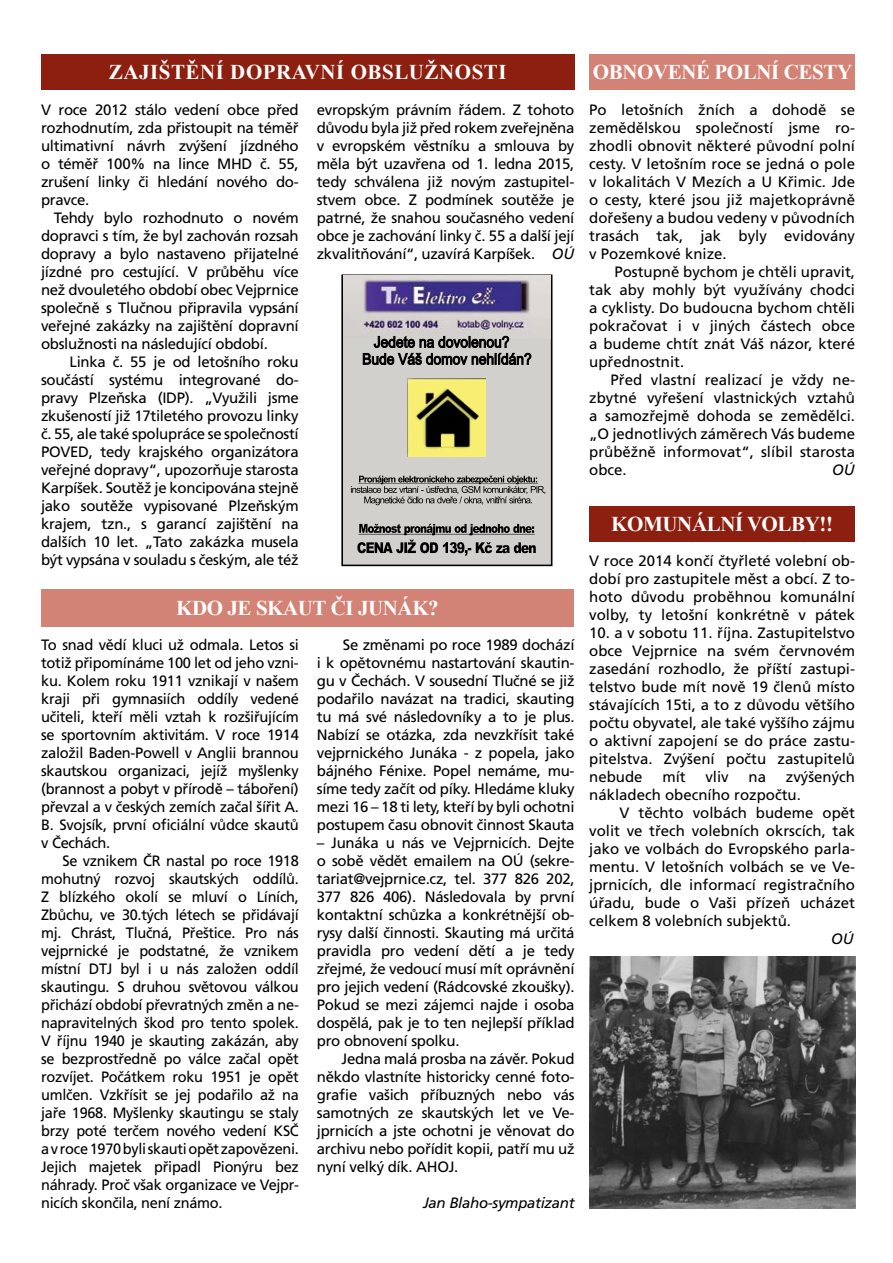
<style>
.page{position:relative;width:893px;height:1263px;background:#fff}
.page>*{position:absolute;margin:0;border:0;box-sizing:border-box;transform-origin:0 0}
.t1{font:700 21px "Times New Roman";letter-spacing:-.02em;color:#fff}
.t2{font:700 21px "Times New Roman";letter-spacing:.025em;color:#fff}
.t3{font:15px/18px "Frutiger CE";letter-spacing:-.02em;color:#000;text-align:justify}
.t4{font:15px/18px "Frutiger CE";color:#000}
.t5{font:italic 15px "Frutiger CE";letter-spacing:-.02em;color:#000}
.s1{font-style:italic}
</style>
<div class="page">
<div style="left:41px;top:589px;width:533px;height:38px;background:#d38276"></div>
<div style="left:41px;top:54px;width:533px;height:36px;background:#8c1f10"></div>
<div style="left:589px;top:54px;width:266px;height:36px;background:#d38276"></div>
<div style="left:589px;top:506px;width:266px;height:35px;background:#8c1f10"></div>
<img style="left:589px;top:957px;width:266px;height:251px">
<div style="left:342px;top:275px;width:210px;height:290px;background:#d2d0cc"></div>
<div style="left:341px;top:274px;width:211px;height:292px;border:2px solid #000"></div>
<img style="left:343px;top:275px;width:207px;height:63px">
<img style="left:408px;top:379px;width:78px;height:78px">
<svg style="left:363px;top:335px;width:169px;height:30px"></svg>
<svg style="left:351px;top:476px;width:194px;height:29px"></svg>
<svg style="left:357px;top:524px;width:179px;height:32px"></svg>
<h1 class="t2" style="left:109px;top:57px;width:399px">ZAJIŠTĚNÍ DOPRAVNÍ OBSLUŽNOSTI</h1>
<p class="t3" style="left:41px;top:101px;width:259px">V roce 2012 stálo vedení obce před rozhodnutím, zda přistoupit na téměř ultimativní návrh zvýšení jízdného o téměř 100% na lince MHD č. 55, zrušení linky či hledání nového do&shy;pravce.</p>
<p class="t3" style="left:41px;top:209px;width:259px;text-indent:13px">Tehdy bylo rozhodnuto o novém dopravci s tím, že byl zachován rozsah dopravy a bylo nastaveno přijatelné jízdné pro cestující. V průběhu více než dvouletého období obec Vejprnice společně s Tlučnou připravila vypsání veřejné zakázky na zajištění dopravní obslužnosti na následující období.</p>
<p class="t3" style="left:41px;top:353px;width:259px;text-indent:28px">Linka č. 55 je od letošního roku součástí systému integrované do&shy;pravy Plzeňska (IDP). „Využili jsme zkušeností již 17tiletého provozu linky č. 55, ale také spolupráce se společností POVED, tedy krajského organizátora veřejné dopravy“, upozorňuje starosta Karpíšek. Soutěž je koncipována stejně jako soutěže vypisované Plzeňským krajem, tzn., s garancí zajištění na dalších 10 let. „Tato zakázka musela být vypsána v souladu s českým, ale též</p>
<p class="t3" style="left:317px;top:101px;width:259px">evropským právním řádem. Z tohoto důvodu byla již před rokem zveřejněna v evropském věstníku a smlouva by měla být uzavřena od 1. ledna 2015, tedy schválena již novým zastupitel&shy;stvem obce. Z podmínek soutěže je patrné, že snahou současného vedení obce je zachování linky č. 55 a další její zkvalitňování“, uzavírá Karpíšek. <span class="s1">OÚ</span></p>
<h1 class="t1" style="left:176px;top:593px;width:264px">KD O JE SKAUT ČI JUNÁK?</h1>
<p class="t3" style="left:41px;top:635px;width:259px">To snad vědí kluci už odmala. Letos si totiž připomínáme 100 let od jeho vzni&shy;ku. Kolem roku 1911 vznikají v našem kraji při gymnasiích oddíly vedené učiteli, kteří měli vztah k rozšiřujícím se sportovním aktivitám. V roce 1914 založil Baden-Powell v Anglii brannou skautskou organizaci, jejíž myšlenky (brannost a pobyt v přírodě – táboření) převzal a v českých zemích začal šířit A.<br>B. Svojsík, první oficiální vůdce skautů v Čechách.</p>
<p class="t3" style="left:41px;top:851px;width:259px;text-indent:21px">Se vznikem ČR nastal po roce 1918 mohutný rozvoj skautských oddílů.<br>Z blízkého okolí se mluví o Líních, Zbůchu, ve 30.tých létech se přidávají mj. Chrást, Tlučná, Přeštice. Pro nás vejprnické je podstatné, že vznikem místní DTJ byl i u nás založen oddíl skautingu. S druhou světovou válkou přichází období převratných změn a ne&shy;napravitelných škod pro tento spolek.<br>V říjnu 1940 je skauting zakázán, aby se bezprostředně po válce začal opět rozvíjet. Počátkem roku 1951 je opět umlčen. Vzkřísit se jej podařilo až na jaře 1968. Myšlenky skautingu se staly brzy poté terčem nového vedení KSČ a v roce 1970 byli skauti opět zapovězeni.<br>Jejich majetek připadl Pionýru bez náhrady. Proč však organizace ve Vejpr&shy;nicích skončila, není známo.</p>
<p class="t3" style="left:317px;top:635px;width:259px;text-indent:26px">Se změnami po roce 1989 dochází i k opětovnému nastartování skautin&shy;gu v Čechách. V sousední Tlučné se již podařilo navázat na tradici, skauting tu má své následovníky a to je plus.<br>Nabízí se otázka, zda nevzkřísit také vejprnického Junáka - z popela, jako bájného Fénixe. Popel nemáme, mu&shy;síme tedy začít od píky. Hledáme kluky mezi 16 – 18 ti lety, kteří by byli ochotni postupem času obnovit činnost Skauta</p>
<p class="t3" style="left:317px;top:833px;width:259px">– Junáka u nás ve Vejprnicích. Dejte o sobě vědět emailem na OÚ (sekre&shy;tariat@vejprnice.cz, tel. 377 826 202, 377 826 406). Následovala by první kontaktní schůzka a konkrétnější ob&shy;rysy další činnosti. Skauting má určitá pravidla pro vedení dětí a je tedy zřejmé, že vedoucí musí mít oprávnění pro jejich vedení (Rádcovské zkoušky).<br>Pokud se mezi zájemci najde i osoba dospělá, pak je to ten nejlepší příklad pro obnovení spolku.</p>
<p class="t3" style="left:317px;top:1049px;width:259px;text-indent:25px">Jedna malá prosba na závěr. Pokud někdo vlastníte historicky cenné foto&shy;grafie vašich příbuzných nebo vás samotných ze skautských let ve Ve&shy;jprnicích a jste ochotni je věnovat do archivu nebo pořídit kopii, patří mu už nyní velký dík. AHOJ.</p>
<p class="t5" style="left:423px;top:1194px;width:153px">Jan Blaho-sympatizant</p>
<h1 class="t1" style="left:593px;top:57px;width:261px">OBNOVENÉ POLNÍ CESTY</h1>
<p class="t3" style="left:589px;top:101px;width:267px">Po letošních žních a dohodě se zemědělskou společností jsme ro&shy;zhodli obnovit některé původní polní cesty. V letošním roce se jedná o pole v lokalitách V Mezích a U Křimic. Jde o cesty, které jsou již majetkoprávně dořešeny a budou vedeny v původních trasách tak, jak byly evidovány v Pozemkové knize.</p>
<p class="t3" style="left:589px;top:263px;width:267px;text-indent:25px">Postupně bychom je chtěli upravit, tak aby mohly být využívány chodci a cyklisty. Do budoucna bychom chtěli pokračovat i v jiných částech obce a budeme chtít znát Váš názor, které upřednostnit.</p>
<p class="t3" style="left:589px;top:371px;width:267px;text-indent:21px">Před vlastní realizací je vždy ne&shy;zbytné vyřešení vlastnických vztahů a samozřejmě dohoda se zemědělci. „O jednotlivých záměrech Vás budeme průběžně informovat“, slíbil starosta obce.</p>
<p class="t5" style="left:832px;top:461px;width:24px">OÚ</p>
<h1 class="t1" style="left:611px;top:509px;width:223px">KOMUNÁLNÍ VOLBY!!</h1>
<p class="t3" style="left:589px;top:552px;width:267px">V roce 2014 končí čtyřleté volební ob&shy;dobí pro zastupitele měst a obcí. Z to&shy;hoto důvodu proběhnou komunální volby, ty letošní konkrétně v pátek</p>
<p class="t3" style="left:589px;top:624px;width:267px">10. a v sobotu 11. října. Zastupitelstvo obce Vejprnice na svém červnovém zasedání rozhodlo, že příští zastupi&shy;telstvo bude mít nově 19 členů místo stávajících 15ti, a to z důvodu většího počtu obyvatel, ale také vyššího zájmu o aktivní zapojení se do práce zastu&shy;pitelstva. Zvýšení počtu zastupitelů nebude</p>
<p class="t4" style="left:589px;top:768px;width:267px;text-indent:197px">zvýšených nákladech obecního rozpočtu.</p>
<p class="t3" style="left:589px;top:804px;width:267px;text-indent:30px">V těchto volbách budeme opět volit ve třech volebních okrscích, tak jako ve volbách do Evropského parla&shy;mentu. V letošních volbách se ve Ve&shy;jprnicích, dle informací registračního úřadu, bude o Vaši přízeň ucházet celkem 8 volebních subjektů.</p>
<p class="t5" style="left:831px;top:930px;width:24px">OÚ</p>
<p class="t3" style="left:662px;top:768px;width:25px">mít</p>
<p class="t3" style="left:705px;top:768px;width:25px">vliv</p>
<p class="t3" style="left:749px;top:768px;width:19px">na</p>
</div>
